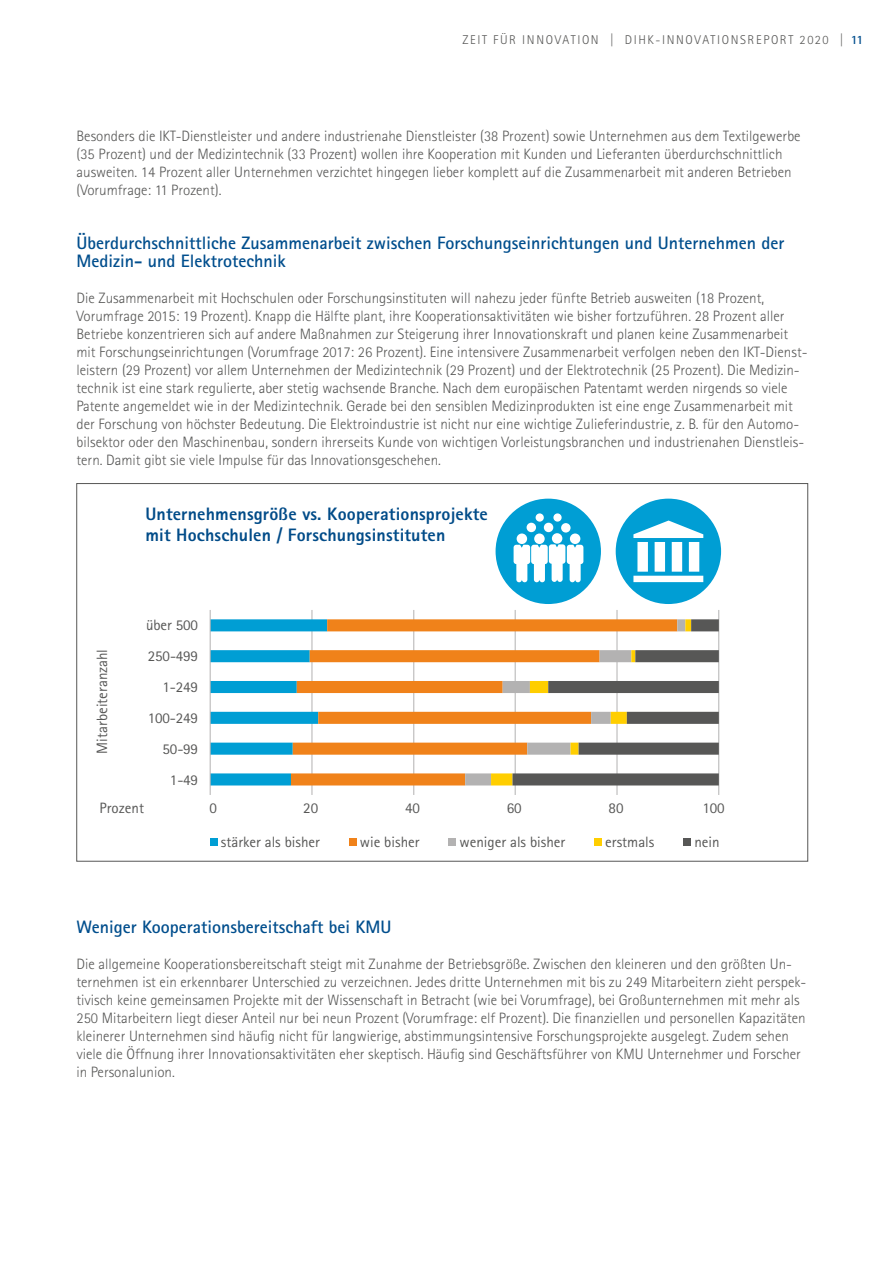
<style>
.page{position:relative;width:893px;height:1263px;background:#fff}
.page>*{position:absolute;margin:0;border:0;box-sizing:border-box;transform-origin:0 0}
.t1{font:700 18px/18px "Agfa Rotis Sans Serif";color:#004e8d}
.t2{font:800 18px/21.6px "Agfa Rotis Sans Serif";letter-spacing:.01em;color:#004b88}
.t3{font:300 15px/18px "Agfa Rotis Sans Serif";color:#575756}
.t4{font:15px "Agfa Rotis Sans Serif";color:#575756}
.t5{font:300 12.75px "Agfa Rotis Sans Serif";letter-spacing:.125em;color:#575756}
.s1{font-weight:700;color:#004e8d}
</style>
<div class="page">
<div style="left:210px;top:839px;width:8px;height:7px;background:#009ed4"></div>
<div style="left:349px;top:839px;width:8px;height:7px;background:#f0821a"></div>
<div style="left:449px;top:839px;width:7px;height:7px;background:#b3b2b2"></div>
<div style="left:594px;top:839px;width:8px;height:7px;background:#ffce00"></div>
<div style="left:684px;top:839px;width:7px;height:7px;background:#575756"></div>
<hr style="left:312px;top:610px;width:1px;height:185px;background:#b3b2b2">
<hr style="left:414px;top:610px;width:1px;height:185px;background:#b3b2b2">
<hr style="left:515px;top:610px;width:1px;height:185px;background:#b3b2b2">
<hr style="left:617px;top:610px;width:1px;height:185px;background:#b3b2b2">
<hr style="left:718px;top:610px;width:1px;height:185px;background:#b3b2b2">
<svg style="left:211px;top:619px;width:80px;height:166px"></svg>
<svg style="left:291px;top:619px;width:174px;height:166px"></svg>
<svg style="left:465px;top:619px;width:254px;height:166px"></svg>
<hr style="left:210px;top:610px;width:1px;height:185px;background:#b3b2b2">
<div style="left:616px;top:499px;width:105px;height:105px;background:#009ed4;border-radius:50%"></div>
<svg style="left:633px;top:520px;width:70px;height:62px"></svg>
<div style="left:496px;top:499px;width:105px;height:105px;background:#009ed4;border-radius:50%"></div>
<svg style="left:514px;top:513px;width:69px;height:69px"></svg>
<p class="t5" style="left:462px;top:33px;width:402px">ZEIT FÜR INNOVATION | DIHK-INNOVATIONSREPORT 2020 | <span class="s1">11</span></p>
<p class="t3" style="left:77px;top:127px;width:726px">Besonders die IKT-Dienstleister und andere industrienahe Dienstleister (38 Prozent) sowie Unternehmen aus dem Textilgewerbe (35 Prozent) und der Medizintechnik (33 Prozent) wollen ihre Kooperation mit Kunden und Lieferanten überdurchschnittlich ausweiten. 14 Prozent aller Unternehmen verzichtet hingegen lieber komplett auf die Zusammenarbeit mit anderen Betrieben (Vorumfrage: 11 Prozent).</p>
<p class="t1" style="left:77px;top:234px;width:709px">Überdurchschnittliche Zusammenarbeit zwischen Forschungseinrichtungen und Unternehmen der<br>Medizin- und Elektrotechnik</p>
<p class="t3" style="left:77px;top:289px;width:732px">Die Zusammenarbeit mit Hochschulen oder Forschungsinstituten will nahezu jeder fünfte Betrieb ausweiten (18 Prozent, Vorumfrage 2015: 19 Prozent). Knapp die Hälfte plant, ihre Kooperationsaktivitäten wie bisher fortzuführen. 28 Prozent aller Betriebe konzentrieren sich auf andere Maßnahmen zur Steigerung ihrer Innovationskraft und planen keine Zusammenarbeit mit Forschungseinrichtungen (Vorumfrage 2017: 26 Prozent). Eine intensivere Zusammenarbeit verfolgen neben den IKT-Dienst&shy;leistern (29 Prozent) vor allem Unternehmen der Medizintechnik (29 Prozent) und der Elektrotechnik (25 Prozent). Die Medizin&shy;technik ist eine stark regulierte, aber stetig wachsende Branche. Nach dem europäischen Patentamt werden nirgends so viele Patente angemeldet wie in der Medizintechnik. Gerade bei den sensiblen Medizinprodukten ist eine enge Zusammenarbeit mit der Forschung von höchster Bedeutung. Die Elektroindustrie ist nicht nur eine wichtige Zulieferindustrie, z. B. für den Automo&shy;bilsektor oder den Maschinenbau, sondern ihrerseits Kunde von wichtigen Vorleistungsbranchen und industrienahen Dienstleis&shy;tern. Damit gibt sie viele Impulse für das Innovationsgeschehen.</p>
<p class="t2" style="left:145px;top:503px;width:344px">Unternehmensgröße vs. Kooperationsprojekte mit Hochschulen / Forschungsinstituten</p>
<p class="t4" style="left:93px;top:754px;width:106px;rotate:-90deg">Mitarbeiteranzahl</p>
<p class="t4" style="left:146px;top:616px;width:54px">über 500</p>
<p class="t4" style="left:148px;top:647px;width:52px">250-499</p>
<p class="t4" style="left:163px;top:678px;width:37px">1-249</p>
<p class="t4" style="left:148px;top:709px;width:52px">100-249</p>
<p class="t4" style="left:163px;top:740px;width:37px">50-99</p>
<p class="t4" style="left:170px;top:771px;width:30px">1-49</p>
<p class="t4" style="left:99px;top:799px;width:46px">Prozent</p>
<p class="t4" style="left:209px;top:799px;width:9px">0</p>
<p class="t4" style="left:303px;top:799px;width:16px">20</p>
<p class="t4" style="left:405px;top:799px;width:16px">40</p>
<p class="t4" style="left:507px;top:799px;width:16px">60</p>
<p class="t4" style="left:609px;top:799px;width:16px">80</p>
<p class="t4" style="left:702px;top:799px;width:24px">100</p>
<p class="t4" style="left:221px;top:833px;width:101px">stärker als bisher</p>
<p class="t4" style="left:360px;top:833px;width:61px">wie bisher</p>
<p class="t4" style="left:459px;top:833px;width:107px">weniger als bisher</p>
<p class="t4" style="left:605px;top:833px;width:51px">erstmals</p>
<p class="t4" style="left:694px;top:833px;width:27px">nein</p>
<p class="t1" style="left:77px;top:918px;width:316px">Weniger Kooperationsbereitschaft bei KMU</p>
<p class="t3" style="left:77px;top:955px;width:731px">Die allgemeine Kooperationsbereitschaft steigt mit Zunahme der Betriebsgröße. Zwischen den kleineren und den größten Un&shy;ternehmen ist ein erkennbarer Unterschied zu verzeichnen. Jedes dritte Unternehmen mit bis zu 249 Mitarbeitern zieht perspek&shy;tivisch keine gemeinsamen Projekte mit der Wissenschaft in Betracht (wie bei Vorumfrage), bei Großunternehmen mit mehr als 250 Mitarbeitern liegt dieser Anteil nur bei neun Prozent (Vorumfrage: elf Prozent). Die finanziellen und personellen Kapazitäten kleinerer Unternehmen sind häufig nicht für langwierige, abstimmungsintensive Forschungsprojekte ausgelegt. Zudem sehen viele die Öffnung ihrer Innovationsaktivitäten eher skeptisch. Häufig sind Geschäftsführer von KMU Unternehmer und Forscher in Personalunion.</p>
</div>
